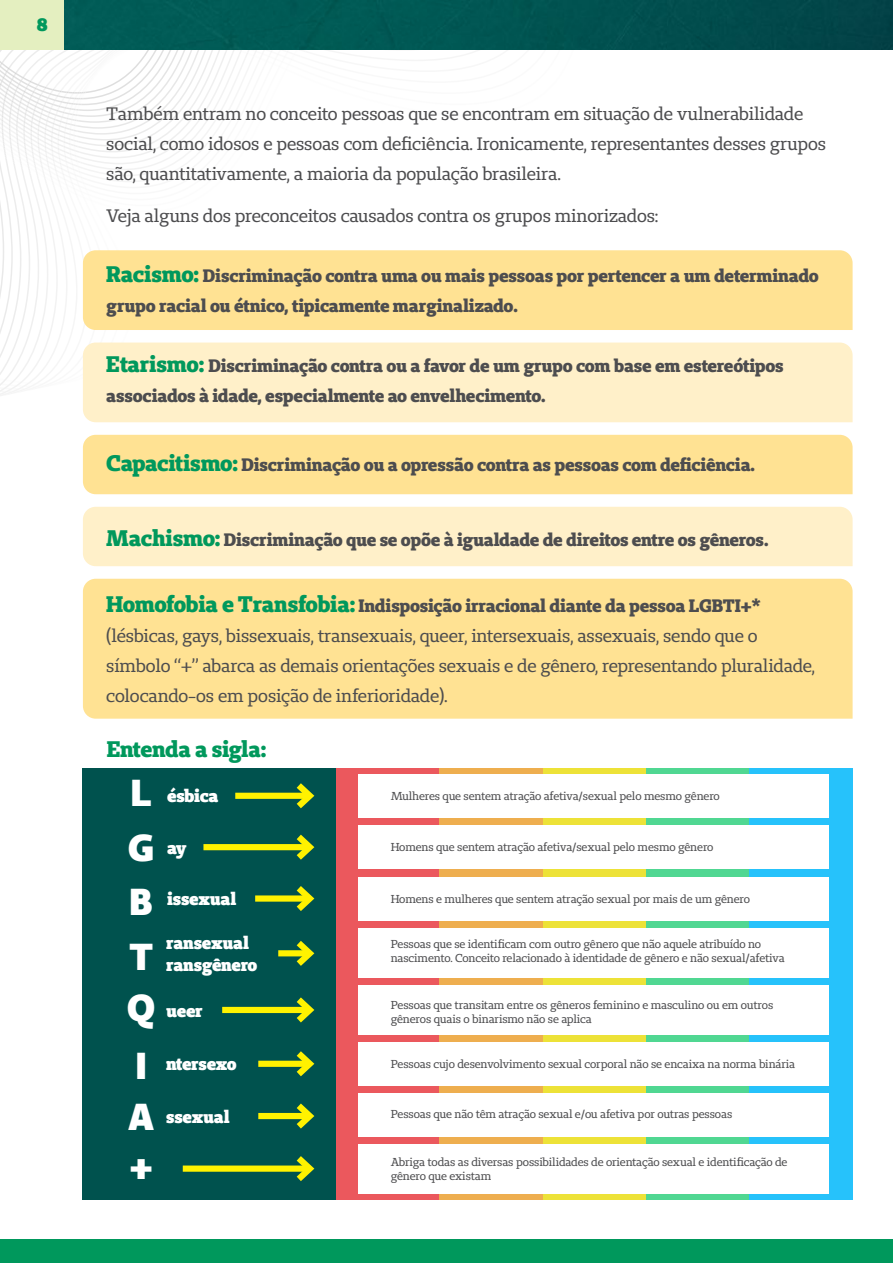
<style>
.page{position:relative;width:893px;height:1263px;background:#fff}
.page>*{position:absolute;margin:0;border:0;box-sizing:border-box;transform-origin:0 0}
.t1{font:900 37.5px/53.7px "Unimed Sans";color:#fff;text-align:justify}
.t2{font:800 22.5px "Unimed Slab";letter-spacing:-.02em;color:#00985c}
.t3{font:18px/30px "Unimed Slab";letter-spacing:-.015em;color:#4d4d4f}
.t4{font:800 18px/30px "Unimed Slab";letter-spacing:-.015em;color:#4d4d4f}
.t5{font:900 18px "Unimed Slab";color:#00985c}
.t6{font:900 17.7px/21.1px "Unimed Slab";letter-spacing:-.02em;color:#fff}
.t7{font:11.55px/13.8px "Unimed Slab";letter-spacing:-.015em;color:#4d4d4f}
.s1{font-size:22.5px;color:#00985c}
.s2{font-weight:800;font-size:22.5px;color:#00985c}
.s3{font-weight:800}
</style>
<div class="page">
<svg style="left:0;top:218px;width:428px;height:361px"></svg>
<svg style="left:0;top:153px;width:161px;height:58px"></svg>
<svg style="left:21px;top:163px;width:153px;height:6px"></svg>
<svg style="left:13px;top:158px;width:169px;height:5px"></svg>
<svg style="left:5px;top:153px;width:183px;height:5px"></svg>
<svg style="left:0;top:50px;width:272px;height:99px"></svg>
<img style="left:64px;top:0;width:829px;height:50px">
<div style="left:0;top:0;width:64px;height:50px;background:#e4efc0"></div>
<div style="left:0;top:1239px;width:893px;height:24px;background:#00985c"></div>
<div style="left:83px;top:250px;width:770px;height:80px;background:#ffe293"></div>
<div style="left:83px;top:579px;width:770px;height:140px;background:#ffe293"></div>
<div style="left:83px;top:342px;width:770px;height:80px;background:#fff0c9"></div>
<div style="left:83px;top:435px;width:770px;height:59px;background:#ffe293"></div>
<div style="left:83px;top:507px;width:770px;height:59px;background:#fff0c9"></div>
<div style="left:83px;top:768px;width:253px;height:431px;background:#00524e"></div>
<div style="left:336px;top:768px;width:103px;height:431px;background:#eb585d"></div>
<div style="left:543px;top:768px;width:103px;height:431px;background:#ede238"></div>
<div style="left:439px;top:768px;width:104px;height:431px;background:#eeae4f"></div>
<div style="left:646px;top:768px;width:103px;height:431px;background:#50d792"></div>
<div style="left:749px;top:768px;width:104px;height:431px;background:#26c2fb"></div>
<div style="left:359px;top:774px;width:470px;height:44px;background:#fff"></div>
<div style="left:359px;top:825px;width:470px;height:44px;background:#fff"></div>
<div style="left:359px;top:877px;width:470px;height:43px;background:#fff"></div>
<div style="left:359px;top:929px;width:470px;height:49px;background:#fff"></div>
<div style="left:359px;top:1144px;width:470px;height:49px;background:#fff"></div>
<div style="left:359px;top:985px;width:470px;height:50px;background:#fff"></div>
<div style="left:359px;top:1042px;width:470px;height:44px;background:#fff"></div>
<div style="left:359px;top:1092px;width:470px;height:44px;background:#fff"></div>
<div style="left:235px;top:793px;width:75px;height:6px;background:#fff200"></div>
<svg style="left:290px;top:783px;width:25px;height:26px"></svg>
<div style="left:255px;top:895px;width:55px;height:7px;background:#fff200"></div>
<svg style="left:290px;top:886px;width:25px;height:25px"></svg>
<div style="left:222px;top:1007px;width:88px;height:6px;background:#fff200"></div>
<svg style="left:290px;top:997px;width:25px;height:26px"></svg>
<div style="left:258px;top:1061px;width:52px;height:6px;background:#fff200"></div>
<svg style="left:290px;top:1051px;width:25px;height:26px"></svg>
<div style="left:258px;top:1113px;width:52px;height:6px;background:#fff200"></div>
<svg style="left:290px;top:1103px;width:25px;height:26px"></svg>
<div style="left:183px;top:1165px;width:127px;height:7px;background:#fff200"></div>
<svg style="left:290px;top:1156px;width:25px;height:25px"></svg>
<div style="left:278px;top:950px;width:32px;height:6px;background:#fff200"></div>
<svg style="left:290px;top:941px;width:25px;height:25px"></svg>
<div style="left:203px;top:844px;width:107px;height:6px;background:#fff200"></div>
<svg style="left:290px;top:834px;width:25px;height:26px"></svg>
<h3 class="t5" style="left:37px;top:13px;width:12px">8</h3>
<p class="t3" style="left:106px;top:98px;width:721px">Também entram no conceito pessoas que se encontram em situação de vulnerabilidade social, como idosos e pessoas com deficiência. Ironicamente, representantes desses grupos são, quantitativamente, a maioria da população brasileira.</p>
<h3 class="t3" style="left:106px;top:200px;width:554px">Veja alguns dos preconceitos causados contra os grupos minorizados:</h3>
<h3 class="t4" style="left:106px;top:260px;width:714px"><span class="s1">Racismo:</span> Discriminação contra uma ou mais pessoas por pertencer a um determinado grupo racial ou étnico, tipicamente marginalizado.</h3>
<h3 class="t4" style="left:106px;top:350px;width:679px"><span class="s1">Etarismo:</span> Discriminação contra ou a favor de um grupo com base em estereótipos associados à idade, especialmente ao envelhecimento.</h3>
<h3 class="t4" style="left:106px;top:449px;width:650px"><span class="s1">Capacitismo:</span> Discriminação ou a opressão contra as pessoas com deficiência.</h3>
<h3 class="t4" style="left:106px;top:524px;width:664px"><span class="s1">Machismo:</span> Discriminação que se opõe à igualdade de direitos entre os gêneros.</h3>
<p class="t3" style="left:106px;top:590px;width:710px"><span class="s2">Homofobia e Transfobia:</span> <span class="s3">Indisposição irracional diante da pessoa LGBTI+* </span>(lésbicas, gays, bissexuais, transexuais, queer, intersexuais, assexuais, sendo que o símbolo “+” abarca as demais orientações sexuais e de gênero, representando pluralidade, colocando-os em posição de inferioridade).</p>
<h2 class="t2" style="left:107px;top:734px;width:161px">Entenda a sigla:</h2>
<h3 class="t6" style="left:167px;top:785px;width:53px">ésbica</h3>
<p class="t7" style="left:391px;top:789px;width:331px">Mulheres que sentem atração afetiva/sexual pelo mesmo gênero</p>
<h1 class="t1" style="left:127px;top:765px;width:30px">L G B T Q</h1>
<h1 class="t1" style="left:128px;top:1039px;width:28px;line-height:49.9px;text-align:left">I<br>A +</h1>
<p class="t7" style="left:391px;top:840px;width:324px">Homens que sentem atração afetiva/sexual pelo mesmo gênero</p>
<p class="t7" style="left:391px;top:892px;width:361px">Homens e mulheres que sentem atração sexual por mais de um gênero</p>
<h3 class="t6" style="left:167px;top:836px;width:21px">ay</h3>
<h3 class="t6" style="left:167px;top:888px;width:71px">issexual</h3>
<h3 class="t6" style="left:166px;top:932px;width:93px">ransexual ransgênero</h3>
<p class="t7" style="left:391px;top:937px;width:396px">Pessoas que se identificam com outro gênero que não aquele atribuído no nascimento. Conceito relacionado à identidade de gênero e não sexual/afetiva</p>
<p class="t7" style="left:391px;top:998px;width:384px">Pessoas que transitam entre os gêneros feminino e masculino ou em outros gêneros quais o binarismo não se aplica</p>
<p class="t7" style="left:391px;top:1057px;width:406px">Pessoas cujo desenvolvimento sexual corporal não se encaixa na norma binária</p>
<p class="t7" style="left:391px;top:1106px;width:343px">Pessoas que não têm atração sexual e/ou afetiva por outras pessoas</p>
<p class="t7" style="left:391px;top:1155px;width:398px">Abriga todas as diversas possibilidades de orientação sexual e identificação de gênero que existam</p>
<h3 class="t6" style="left:166px;top:999px;width:38px">ueer</h3>
<h3 class="t6" style="left:166px;top:1053px;width:72px">ntersexo</h3>
<h3 class="t6" style="left:166px;top:1105px;width:65px">ssexual</h3>
</div>
